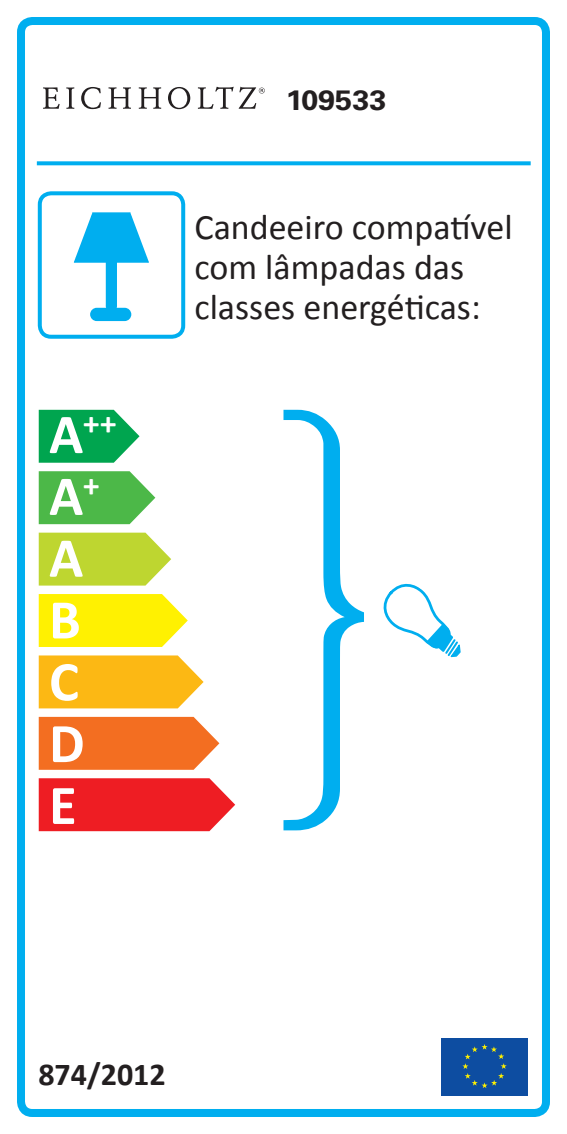
<style>
.page{position:relative;width:567px;height:1134px;background:#fff}
.page>*{position:absolute;margin:0;border:0;box-sizing:border-box;transform-origin:0 0}
.t1{font:700 56.4px/62px "Calibri";color:#fff}
.t2{font:36px/40px "Calibri";color:#231f20}
.t3{font:700 32.8px "Calibri";color:#fff}
.t4{font:700 32px "Calibri";color:#231f20}
.t5{font:700 28px "Univers LT Std";color:#231f20;scale:1.1 1}
.s1{font-size:56.4px}
</style>
<div class="page">
<div style="left:17px;top:17px;width:533px;height:1100px;border:8px solid #00aeef;border-radius:11px"></div>
<svg style="left:37px;top:161px;width:494px;height:4px;background:#14b4f0"></svg>
<div style="left:38px;top:191px;width:147px;height:148px;border:4px solid #00aeef;border-radius:11px"></div>
<svg style="left:39px;top:533px;width:132px;height:53px;background:#c4da45"></svg>
<svg style="left:39px;top:471px;width:116px;height:53px;background:#5fbf5c"></svg>
<svg style="left:39px;top:410px;width:101px;height:53px;background:#22b166"></svg>
<svg style="left:39px;top:594px;width:149px;height:53px;background:#fff217"></svg>
<svg style="left:39px;top:655px;width:165px;height:53px;background:#fcbe28"></svg>
<svg style="left:39px;top:717px;width:180px;height:53px;background:#f37830"></svg>
<svg style="left:39px;top:778px;width:196px;height:53px;background:#ef2c31"></svg>
<svg style="left:283px;top:410px;width:80px;height:420px"></svg>
<div style="left:441px;top:1037px;width:86px;height:58px;background:#0d4da1"></div>
<svg style="left:462px;top:1044px;width:45px;height:44px"></svg>
<svg style="left:363px;top:583px;width:98px;height:75px"></svg>
<svg style="left:74px;top:212px;width:75px;height:102px"></svg>
<div style="left:90px;top:308px;width:41px;height:13px;background:#00aeef;border-radius:7px"></div>
<svg style="left:43px;top:87px;width:222px;height:22px"></svg>
<p class="t3" style="left:49px;top:402px;width:69px"><span class="s1">A</span>++</p>
<h1 class="t1" style="left:49px;top:465px;width:52px">A<sup>+<br></sup>A<br>B<br>C<br>D<br>E</h1>
<p class="t5" style="left:286px;top:84px;width:93px">109533</p>
<p class="t2" style="left:194px;top:207px;width:320px">Candeeiro compatível com lâmpadas das classes energéticas:</p>
<p class="t4" style="left:38px;top:1054px;width:129px">874/2012</p>
</div>
